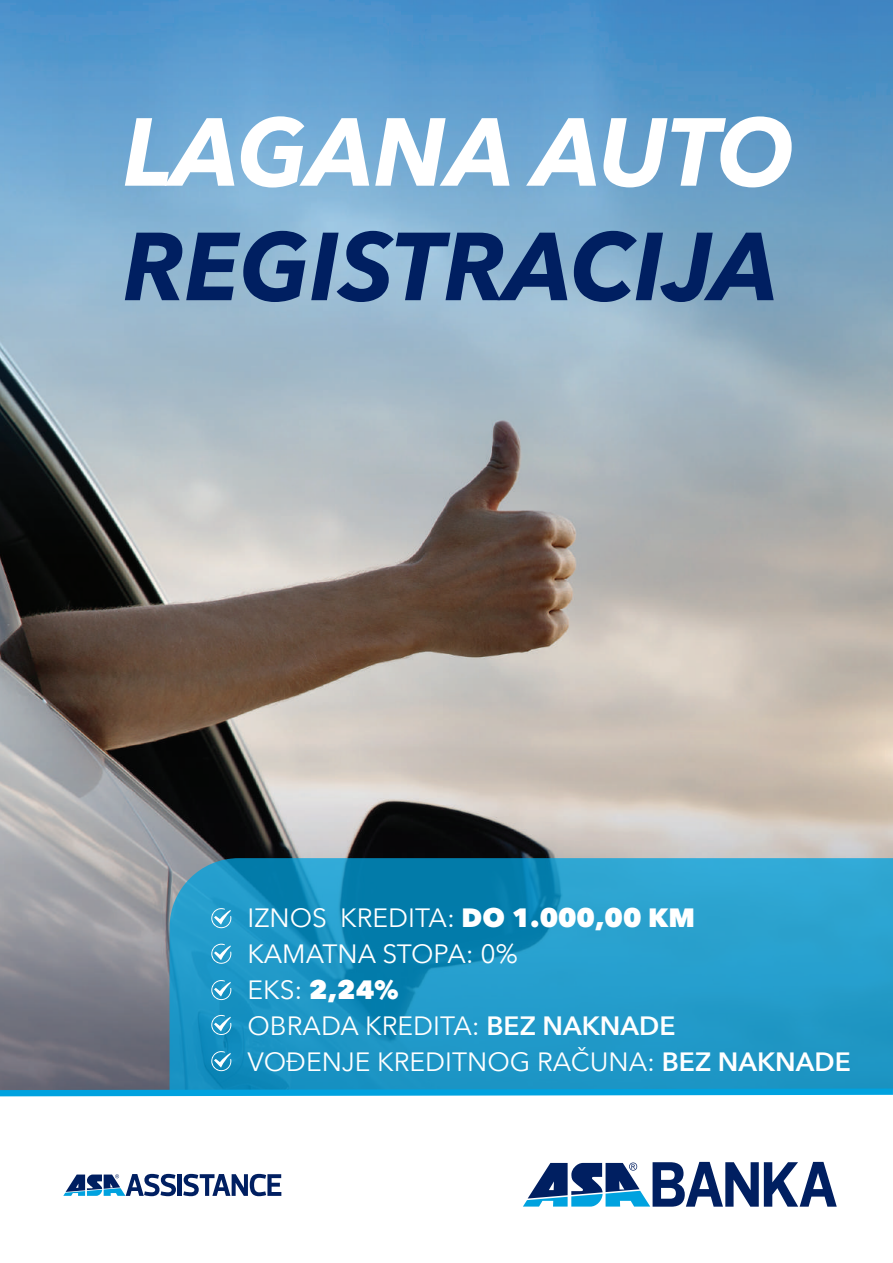
<style>
.page{position:relative;width:893px;height:1263px;background:#fff}
.page>*{position:absolute;margin:0;border:0;box-sizing:border-box;transform-origin:0 0}
.t1{font:italic 700 95.4px "Avenir Next";color:#001f61}
.t2{font:italic 700 95.4px "Avenir Next";color:#fff}
.t3{font:26.4px/36px "Avenir Next";color:#fff}
.s1{font-weight:800}
.s2{font-weight:600}
</style>
<div class="page">
<img style="left:0;top:0;width:893px;height:1088px">
<hr style="left:178px;top:1174px;width:4px;height:22px;background:#001f61">
<svg style="left:183px;top:1174px;width:98px;height:22px"></svg>
<svg style="left:63px;top:1174px;width:113px;height:22px"></svg>
<svg style="left:0;top:1088px;width:893px;height:8px;background:#16a4da"></svg>
<svg style="left:170px;top:858px;width:723px;height:232px;background:#1e95c4"></svg>
<svg style="left:523px;top:1162px;width:314px;height:45px"></svg>
<svg style="left:211px;top:908px;width:20px;height:21px"></svg>
<svg style="left:211px;top:944px;width:20px;height:20px"></svg>
<svg style="left:211px;top:980px;width:20px;height:21px"></svg>
<svg style="left:211px;top:1015px;width:20px;height:21px"></svg>
<svg style="left:211px;top:1051px;width:20px;height:21px"></svg>
<h1 class="t2" style="left:123px;top:70px;width:673px">LAGANA AUTO</h1>
<h1 class="t1" style="left:123px;top:184px;width:656px">REGISTRACIJA</h1>
<p class="t3" style="left:247px;top:899px;width:605px">IZNOS KREDITA: <span class="s1">DO 1.000,00 KM<br></span>KAMATNA STOPA: 0%<br>EKS: <span class="s1">2,24%<br></span>OBRADA KREDITA: <span class="s2">BEZ NAKNADE<br></span>VOĐENJE KREDITNOG RAČUNA: <span class="s2">BEZ NAKNADE</span></p>
</div>
